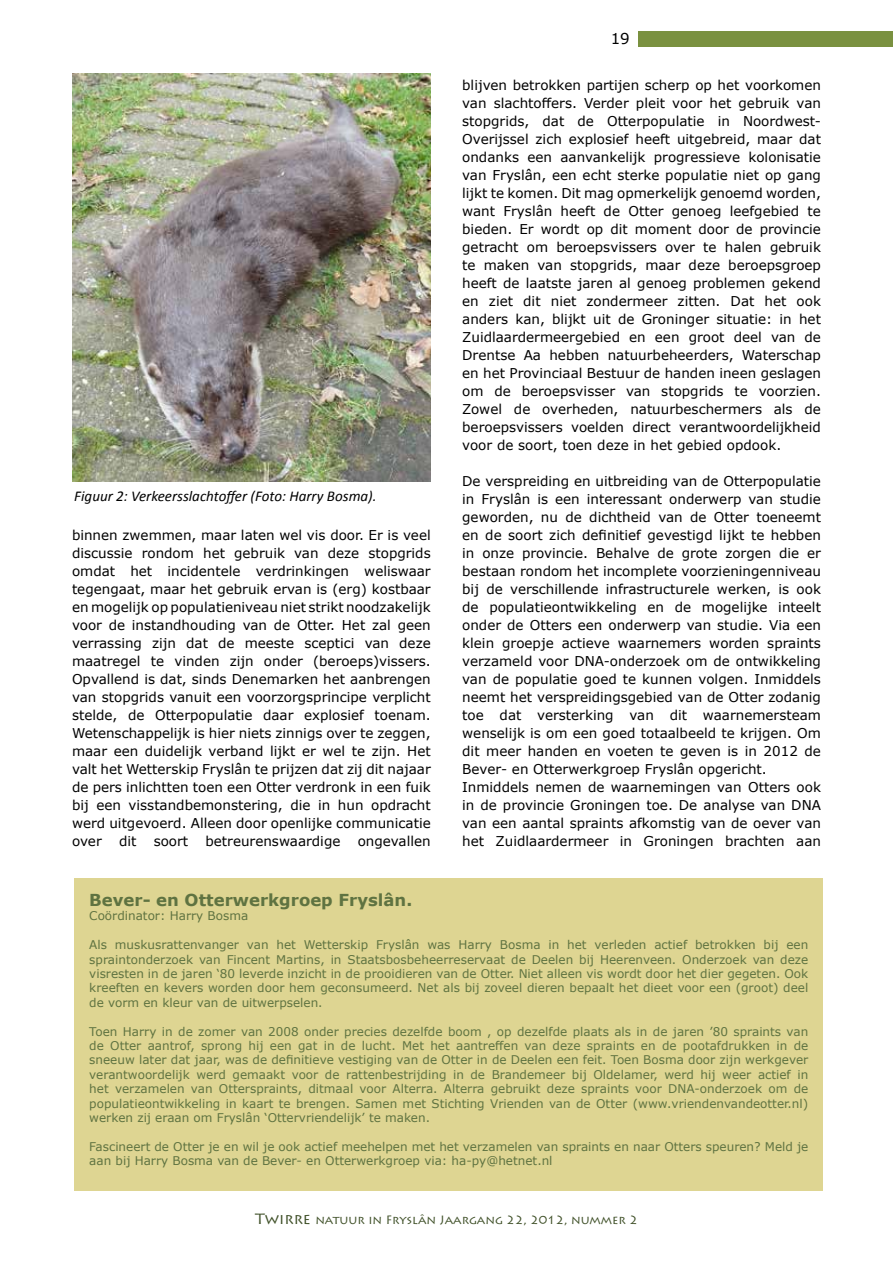
<style>
.page{position:relative;width:893px;height:1263px;background:#fff}
.page>*{position:absolute;margin:0;border:0;box-sizing:border-box;transform-origin:0 0}
.t1{font:700 16.5px "Verdana";color:#5f7341}
.t2{font:italic 15px "Calibri";color:#000}
.t3{font:15px "Verdana";color:#000}
.t4{font:13.5px/18px "Verdana";color:#000;text-align:justify}
.t5{font:12px/14.4px "Verdana";color:#5f7341;text-align:justify}
.t6{font:12px "Lithos Pro";color:#405129}
.s1{font-size:15px}
</style>
<div class="page">
<div style="left:638px;top:31px;width:255px;height:16px;background:#7a9140"></div>
<img style="left:72px;top:74px;width:359px;height:408px">
<div style="left:74px;top:878px;width:749px;height:313px;background:#ded592"></div>
<p class="t2" style="left:74px;top:485px;width:304px">Figuur 2: Verkeersslachtoffer (Foto: Harry Bosma).</p>
<p class="t4" style="left:72px;top:526px;width:360px">binnen zwemmen, maar laten wel vis door. Er is veel discussie rondom het gebruik van deze stopgrids omdat het incidentele verdrinkingen weliswaar tegengaat, maar het gebruik ervan is (erg) kostbaar en mogelijk op populatieniveau niet strikt noodzakelijk voor de instandhouding van de Otter. Het zal geen verrassing zijn dat de meeste sceptici van deze maatregel te vinden zijn onder (beroeps)vissers.<br>Opvallend is dat, sinds Denemarken het aanbrengen van stopgrids vanuit een voorzorgsprincipe verplicht stelde, de Otterpopulatie daar explosief toenam.<br>Wetenschappelijk is hier niets zinnigs over te zeggen, maar een duidelijk verband lijkt er wel te zijn. Het valt het Wetterskip Fryslân te prijzen dat zij dit najaar de pers inlichtten toen een Otter verdronk in een fuik bij een visstandbemonstering, die in hun opdracht werd uitgevoerd. Alleen door openlijke communicatie over</p>
<p class="t4" style="left:119px;top:832px;width:19px">dit</p>
<p class="t4" style="left:154px;top:832px;width:36px">soort</p>
<p class="t4" style="left:205px;top:832px;width:136px">betreurenswaardige</p>
<p class="t4" style="left:358px;top:832px;width:75px">ongevallen</p>
<p class="t3" style="left:611px;top:28px;width:21px">19</p>
<p class="t4" style="left:462px;top:76px;width:360px">blijven betrokken partijen scherp op het voorkomen van slachtoffers. Verder pleit voor het gebruik van stopgrids, dat de Otterpopulatie in Noordwest-Overijssel zich explosief heeft uitgebreid, maar dat ondanks een aanvankelijk progressieve kolonisatie van Fryslân, een echt sterke populatie niet op gang lijkt te komen. Dit mag opmerkelijk genoemd worden, want Fryslân heeft de Otter genoeg leefgebied te bieden. Er wordt op dit moment door de provincie getracht om beroepsvissers over te halen gebruik te maken van stopgrids, maar deze beroepsgroep heeft de laatste jaren al genoeg problemen gekend en ziet dit niet zondermeer zitten. Dat het ook anders kan, blijkt uit de Groninger situatie: in het Zuidlaardermeergebied en een groot deel van de Drentse Aa hebben natuurbeheerders, Waterschap en het Provinciaal Bestuur de handen ineen geslagen om de beroepsvisser van stopgrids te voorzien.<br>Zowel de overheden, natuurbeschermers als de beroepsvissers voelden direct verantwoordelijkheid voor de soort, toen deze in het gebied opdook.</p>
<p class="t4" style="left:462px;top:472px;width:360px;text-align:left">De verspreiding en uitbreiding van de Otterpopulatie in Fryslân is een interessant onderwerp van studie geworden, nu de dichtheid van de Otter toeneemt en de soort zich definitief gevestigd lijkt te hebben in onze provincie. Behalve de grote zorgen die er bestaan rondom het incomplete voorzieningenniveau bij de verschillende infrastructurele werken, is ook de populatieontwikkeling en de mogelijke inteelt onder de Otters een onderwerp van studie. Via een klein groepje actieve waarnemers worden spraints verzameld voor DNA-onderzoek om de ontwikkeling van de populatie goed te kunnen volgen. Inmiddels neemt het verspreidingsgebied van de Otter zodanig toe dat versterking van dit waarnemersteam wenselijk is om een goed totaalbeeld te krijgen. Om dit meer handen en voeten te geven is in 2012 de Bever- en Otterwerkgroep Fryslân opgericht.<br>Inmiddels nemen de waarnemingen van Otters ook in de provincie Groningen toe. De analyse van DNA van een aantal spraints afkomstig van de oever van het Zuidlaardermeer in Groningen brachten aan</p>
<p class="t1" style="left:89px;top:888px;width:324px">Bever- en Otterwerkgroep Fryslân.</p>
<p class="t5" style="left:89px;top:909px;width:160px">Coördinator: Harry Bosma</p>
<p class="t5" style="left:89px;top:937px;width:720px">Als muskusrattenvanger van het Wetterskip Fryslân was Harry Bosma in het verleden actief betrokken bij een spraintonderzoek van Fincent Martins, in Staatsbosbeheerreservaat de Deelen bij Heerenveen. Onderzoek van deze visresten in de jaren ‘80 leverde inzicht in de prooidieren van de Otter. Niet alleen vis wordt door het dier gegeten. Ook kreeften en kevers worden door hem geconsumeerd. Net als bij zoveel dieren bepaalt het dieet voor een (groot) deel de vorm en kleur van de uitwerpselen.</p>
<p class="t5" style="left:89px;top:1024px;width:720px">Toen Harry in de zomer van 2008 onder precies dezelfde boom , op dezelfde plaats als in de jaren ’80 spraints van de Otter aantrof, sprong hij een gat in de lucht. Met het aantreffen van deze spraints en de pootafdrukken in de sneeuw later dat jaar, was de definitieve vestiging van de Otter in de Deelen een feit. Toen Bosma door zijn werkgever verantwoordelijk werd gemaakt voor de rattenbestrijding in de Brandemeer bij Oldelamer, werd hij weer actief in het verzamelen van Otterspraints, ditmaal voor Alterra. Alterra gebruikt deze spraints voor DNA-onderzoek om de populatieontwikkeling in kaart te brengen. Samen met Stichting Vrienden van de Otter (www.vriendenvandeotter.nl) werken zij eraan om Fryslân ‘Ottervriendelijk’ te maken.</p>
<p class="t5" style="left:89px;top:1139px;width:720px">Fascineert de Otter je en wil je ook actief meehelpen met het verzamelen van spraints en naar Otters speuren? Meld je aan bij Harry Bosma van de Bever- en Otterwerkgroep via: ha-py@hetnet.nl</p>
<p class="t6" style="left:255px;top:1212px;width:384px"><span class="s1">Twirre</span> natuur in Fryslân Jaargang 22, 2012, nummer 2</p>
</div>
